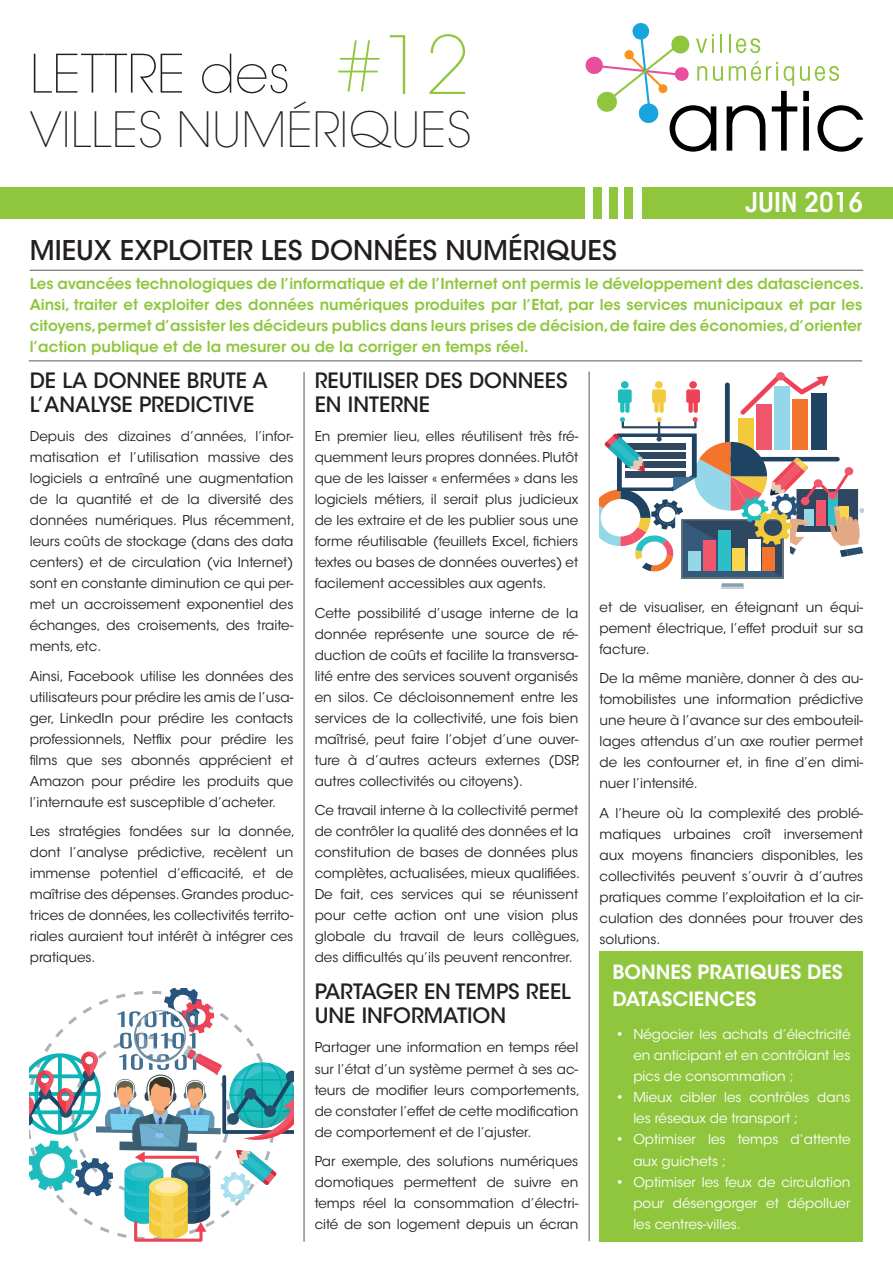
<style>
.page{position:relative;width:893px;height:1263px;background:#fff}
.page>*{position:absolute;margin:0;border:0;box-sizing:border-box;transform-origin:0 0}
.t1{font:200 79.5px "ITC Avant Garde Std";color:#8fc63e}
.t2{font:200 52.65px "ITC Avant Garde Std";color:#231f20}
.t3{font:200 48.3px "ITC Avant Garde Std";color:#231f20}
.t4{font:500 27px "ITC Avant Garde Std";color:#231f20}
.t5{font:600 condensed 27px "ITC Avant Garde Std";color:#fff}
.t6{font:500 21px/24px "ITC Avant Garde Std";color:#231f20}
.t7{font:600 19.5px/27px "ITC Avant Garde Std";color:#fff}
.t8{font:600 15px/21px "ITC Avant Garde Std";color:#8fc63e}
.t9{font:13.5px/21px "ITC Avant Garde Std";color:#231f20;text-align:justify}
.t10{font:13.5px/21px "ITC Avant Garde Std";color:#fff;text-align:justify}
.s1{font-weight:600}
</style>
<div class="page">
<div style="left:642px;top:187px;width:251px;height:32px;background:#8fc63e"></div>
<div style="left:624px;top:187px;width:8px;height:32px;background:#8fc63e"></div>
<div style="left:609px;top:187px;width:9px;height:32px;background:#8fc63e"></div>
<div style="left:593px;top:187px;width:9px;height:32px;background:#8fc63e"></div>
<div style="left:0;top:187px;width:585px;height:32px;background:#8fc63e"></div>
<div style="left:600px;top:951px;width:263px;height:291px;background:#8fc63e"></div>
<hr style="left:30px;top:270px;width:833px;height:1px;background:#56575b">
<hr style="left:29px;top:361px;width:833px;height:1px;background:#56575b">
<hr style="left:304px;top:372px;width:1px;height:870px;background:#56575b">
<hr style="left:589px;top:372px;width:1px;height:869px;background:#56575b">
<svg style="left:585px;top:23px;width:278px;height:128px"></svg>
<svg style="left:29px;top:989px;width:265px;height:253px"></svg>
<svg style="left:600px;top:373px;width:263px;height:216px"></svg>
<h1 class="t1" style="left:337px;top:19px;width:134px">#12</h1>
<h2 class="t2" style="left:30px;top:43px;width:262px">LETTRE des</h2>
<h3 class="t3" style="left:30px;top:101px;width:443px">VILLES NUMÉRIQUES</h3>
<h3 class="t4" style="left:30px;top:234px;width:589px">MIEUX EXPLOITER LES DONNÉES NUMÉRIQUES</h3>
<h3 class="t5" style="left:745px;top:186px;width:119px">JUIN 2016</h3>
<p class="t8" style="left:30px;top:273px;width:836px">Les avancées technologiques de l’informatique et de l’Internet ont permis le développement des datasciences.<br>Ainsi, traiter et exploiter des données numériques produites par l’Etat, par les services municipaux et par les citoyens, permet d’assister les décideurs publics dans leurs prises de décision, de faire des économies, d’orienter l’action publique et de la mesurer ou de la corriger en temps réel.</p>
<h3 class="t6" style="left:30px;top:368px;width:239px">DE LA DONNEE BRUTE A<br>L’ANALYSE PREDICTIVE</h3>
<p class="t9" style="left:30px;top:426px;width:267px">Depuis des dizaines d’années, l’infor&shy;matisation et l’utilisation massive des logiciels a entraîné une augmentation de la quantité et de la diversité des données numériques. Plus récemment, leurs coûts de stockage (dans des data centers) et de circulation (via Internet) sont en constante diminution ce qui per&shy;met un accroissement exponentiel des échanges, des croisements, des traite&shy;ments, etc.</p>
<p class="t9" style="left:30px;top:665px;width:265px">Ainsi, Facebook utilise les données des utilisateurs pour prédire les amis de l’usa&shy;ger, LinkedIn pour prédire les contacts professionnels, Netflix pour prédire les films que ses abonnés apprécient et Amazon pour prédire les produits que l’internaute est susceptible d’acheter.</p>
<p class="t9" style="left:30px;top:821px;width:267px">Les stratégies fondées sur la donnée, dont l’analyse prédictive, recèlent un immense potentiel d’efficacité, et de maîtrise des dépenses. Grandes produc&shy;trices de données, les collectivités territo&shy;riales auraient tout intérêt à intégrer ces pratiques.</p>
<h3 class="t6" style="left:315px;top:368px;width:254px">REUTILISER DES DONNEES<br>EN INTERNE</h3>
<p class="t9" style="left:315px;top:426px;width:265px">En premier lieu, elles réutilisent très fré&shy;quemment leurs propres données. Plutôt que de les laisser « enfermées » dans les logiciels métiers, il serait plus judicieux de les extraire et de les publier sous une forme réutilisable (feuillets Excel, fichiers textes ou bases de données ouvertes) et facilement accessibles aux agents.</p>
<p class="t9" style="left:315px;top:602px;width:267px">Cette possibilité d’usage interne de la donnée représente une source de ré&shy;duction de coûts et facilite la transversa&shy;lité entre des services souvent organisés en silos. Ce décloisonnement entre les services de la collectivité, une fois bien maîtrisé, peut faire l’objet d’une ouver&shy;ture à d’autres acteurs externes (DSP, autres collectivités ou citoyens).</p>
<p class="t9" style="left:315px;top:800px;width:267px;text-align:left">Ce travail interne à la collectivité permet de contrôler la qualité des données et la constitution de bases de données plus complètes, actualisées, mieux qualifiées.<br>De fait, ces services qui se réunissent pour cette action ont une vision plus globale du travail de leurs collègues, des difficultés qu’ils peuvent rencontrer.</p>
<h3 class="t6" style="left:315px;top:979px;width:258px">PARTAGER EN TEMPS REEL<br>UNE INFORMATION</h3>
<p class="t9" style="left:315px;top:1037px;width:267px">Partager une information en temps réel sur l’état d’un système permet à ses ac&shy;teurs de modifier leurs comportements, de constater l’effet de cette modification de comportement et de l’ajuster.</p>
<p class="t9" style="left:315px;top:1151px;width:265px">Par exemple, des solutions numériques domotiques permettent de suivre en temps réel la consommation d’électri&shy;cité de son logement depuis un écran</p>
<p class="t9" style="left:600px;top:596px;width:265px">et de visualiser, en éteignant un équi&shy;pement électrique, l’effet produit sur sa facture.</p>
<p class="t9" style="left:600px;top:668px;width:265px">De la même manière, donner à des au&shy;tomobilistes une information prédictive une heure à l’avance sur des embouteil&shy;lages attendus d’un axe routier permet de les contourner et, in fine d’en dimi&shy;nuer l’intensité.</p>
<p class="t9" style="left:600px;top:803px;width:265px">A l’heure où la complexité des problé&shy;matiques urbaines croît inversement aux moyens financiers disponibles, les collectivités peuvent s’ouvrir à d’autres pratiques comme l’exploitation et la cir&shy;culation des données pour trouver des solutions.</p>
<h3 class="t7" style="left:612px;top:958px;width:232px">BONNES PRATIQUES DES<br>DATASCIENCES</h3>
<p class="t10" style="left:633px;top:1024px;width:219px;text-indent:-18px"><span class="s1">•</span> Négocier les achats d’électricité en anticipant et en contrôlant les pics de consommation ;</p>
<p class="t10" style="left:633px;top:1087px;width:219px;text-indent:-18px"><span class="s1">•</span> Mieux cibler les contrôles dans les réseaux de transport ;</p>
<p class="t10" style="left:633px;top:1129px;width:219px;text-indent:-18px"><span class="s1">•</span> Optimiser les temps d’attente aux guichets ;</p>
<p class="t10" style="left:633px;top:1171px;width:219px;text-indent:-18px"><span class="s1">•</span> Optimiser les feux de circulation pour désengorger et dépolluer les centres-villes.</p>
</div>
